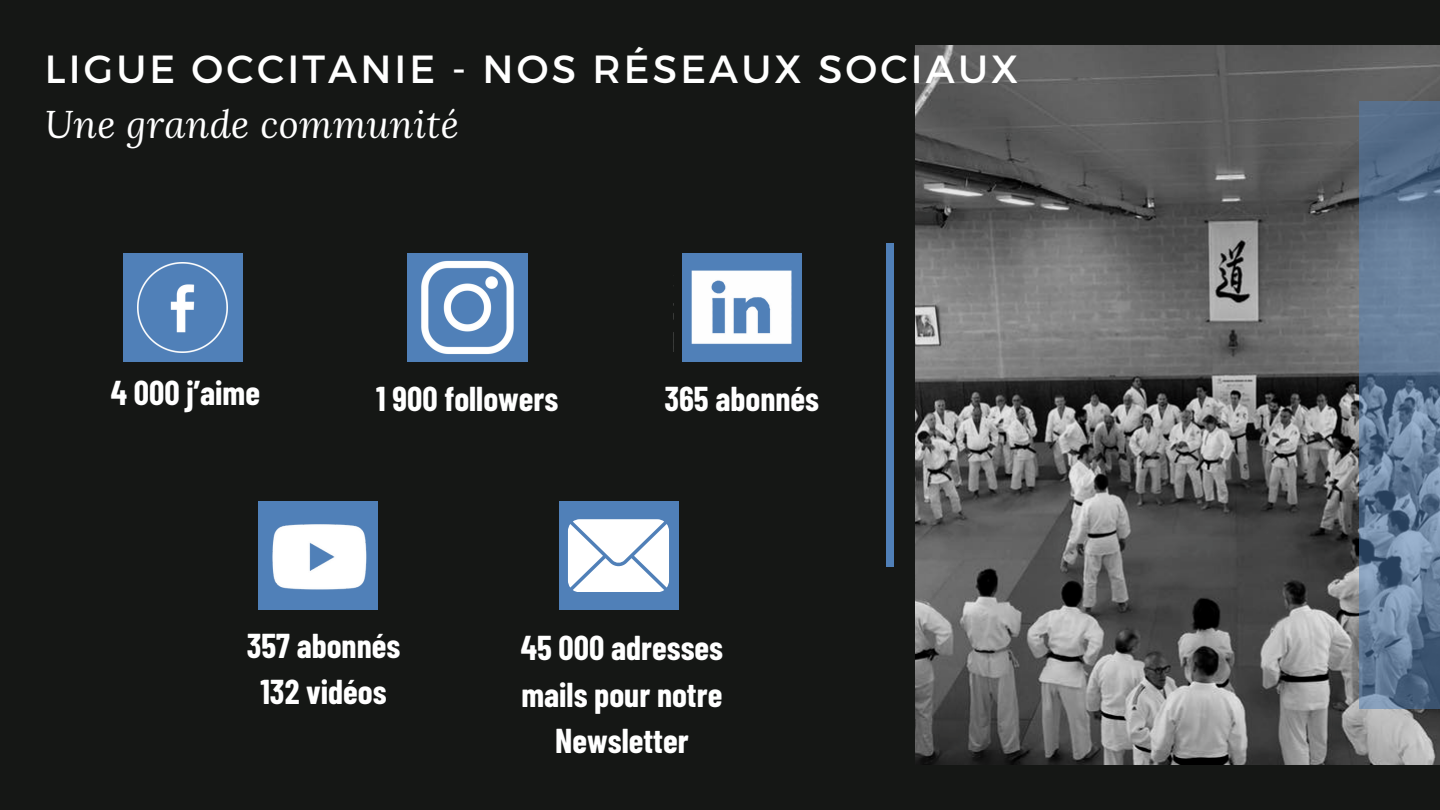
<style>
.page{position:relative;width:1440px;height:810px;background:#151715}
.page>*{position:absolute;margin:0;border:0;box-sizing:border-box;transform-origin:0 0}
.t1{font:39.2px "Montserrat";letter-spacing:.08em;color:#fff}
.t2{font:italic 38.2px "Lora";letter-spacing:.01em;color:#fff}
.t3{font:700 33.7px/46.5px "Barlow Condensed";color:#fff;text-align:center}
</style>
<div class="page">
<img style="left:915px;top:45px;width:525px;height:720px">
<div style="left:887px;top:243px;width:7px;height:324px;background:#5080b8"></div>
<svg style="left:1359px;top:101px;width:81px;height:608px"></svg>
<div style="left:559px;top:501px;width:120px;height:109px;background:#5080b8"></div>
<div style="left:123px;top:253px;width:120px;height:109px;background:#5080b8"></div>
<img style="left:138px;top:262px;width:90px;height:90px">
<div style="left:407px;top:253px;width:120px;height:109px;background:#5080b8"></div>
<img style="left:421px;top:260px;width:93px;height:94px">
<div style="left:682px;top:253px;width:120px;height:109px;background:#5080b8"></div>
<img style="left:673px;top:270px;width:119px;height:81px">
<div style="left:258px;top:501px;width:120px;height:109px;background:#5080b8"></div>
<img style="left:272px;top:524px;width:95px;height:66px">
<svg style="left:568px;top:519px;width:101px;height:73px"></svg>
<h1 class="t1" style="left:45px;top:44px;width:975px">LIGUE OCCITANIE - NOS RÉSEAUX SOCIAUX</h1>
<p class="t2" style="left:45px;top:99px;width:416px">Une grande communité</p>
<p class="t3" style="left:111px;top:368px;width:151px">4 000 j’aime</p>
<p class="t3" style="left:376px;top:374px;width:184px">1 900 followers</p>
<p class="t3" style="left:664px;top:374px;width:156px">365 abonnés</p>
<p class="t3" style="left:247px;top:621px;width:155px">357 abonnés</p>
<h2 class="t3" style="left:260px;top:668px;width:128px">132 vidéos</h2>
<p class="t3" style="left:521px;top:623px;width:204px">45 000 adresses mails pour notre<br>Newsletter</p>
</div>
